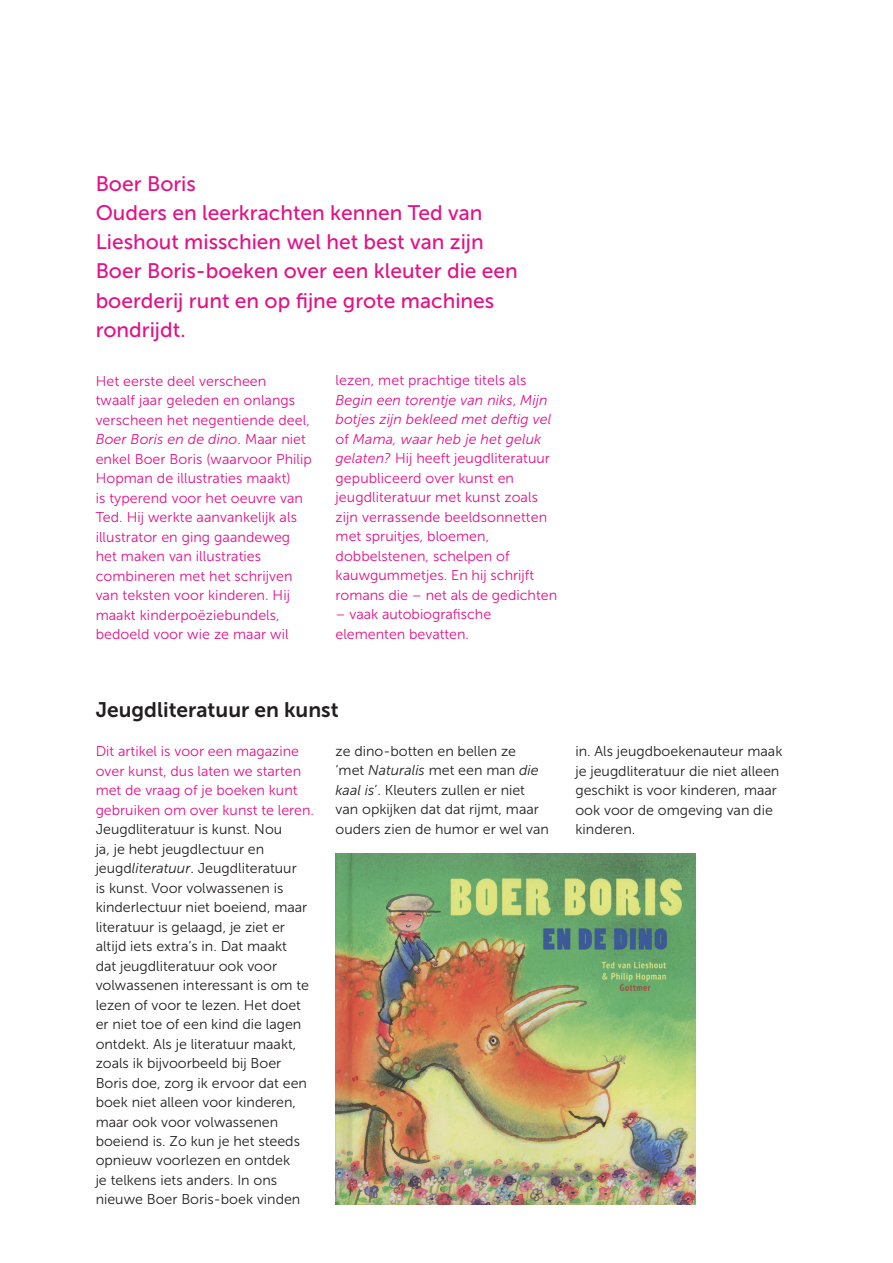
<style>
.page{position:relative;width:893px;height:1263px;background:#fff}
.page>*{position:absolute;margin:0;border:0;box-sizing:border-box;transform-origin:0 0}
.t1{font:21px/29.2px "Museo Sans 500";color:#e21286}
.t2{font:21px "Museo Sans 700";color:#231f20}
.t3{font:14.25px/19.5px "Museo Sans 300";letter-spacing:.005em;color:#e21286}
.t4{font:14.25px/19.5px "Museo Sans 300";color:#231f20}
.s1{font-style:italic}
</style>
<div class="page">
<img style="left:336px;top:854px;width:359px;height:350px">
<h1 class="t1" style="left:96px;top:169px;width:424px">Boer Boris<br>Ouders en leerkrachten kennen Ted van<br>Lieshout misschien wel het best van zijn<br>Boer Boris-boeken over een kleuter die een boerderij runt en op fijne grote machines rondrijdt.</h1>
<p class="t3" style="left:96px;top:371px;width:218px">Het eerste deel verscheen<br>twaalf jaar geleden en onlangs verscheen het negentiende deel,<br><span class="s1">Boer Boris en de dino</span>. Maar niet enkel Boer Boris (waarvoor Philip<br>Hopman de illustraties maakt)<br>is typerend voor het oeuvre van<br>Ted. Hij werkte aanvankelijk als illustrator en ging gaandeweg het maken van illustraties combineren met het schrijven van teksten voor kinderen. Hij maakt kinderpoëziebundels, bedoeld voor wie ze maar wil</p>
<p class="t3" style="left:336px;top:371px;width:223px">lezen, met prachtige titels als<br><span class="s1">Begin een torentje van niks</span>, <span class="s1">Mijn botjes zijn bekleed met deftig vel </span>of <span class="s1">Mama, waar heb je het geluk gelaten?</span> Hij heeft jeugdliteratuur gepubliceerd over kunst en jeugdliteratuur met kunst zoals zijn verrassende beeldsonnetten met spruitjes, bloemen, dobbelstenen, schelpen of kauwgummetjes. En hij schrijft romans die – net als de gedichten</p>
<p class="t3" style="left:336px;top:605px;width:157px">– vaak autobiografische elementen bevatten.</p>
<h1 class="t2" style="left:96px;top:698px;width:245px">Jeugdliteratuur en kunst</h1>
<p class="t3" style="left:96px;top:741px;width:220px">Dit artikel is voor een magazine over kunst, dus laten we starten met de vraag of je boeken kunt gebruiken om over kunst te leren.</p>
<p class="t4" style="left:96px;top:819px;width:215px">Jeugdliteratuur is kunst. Nou<br>ja, je hebt jeugdlectuur en jeugd<span class="s1">literatuur</span>. Jeugdliteratuur is kunst. Voor volwassenen is kinderlectuur niet boeiend, maar literatuur is gelaagd, je ziet er altijd iets extra’s in. Dat maakt dat jeugdliteratuur ook voor volwassenen interessant is om te lezen of voor te lezen. Het doet er niet toe of een kind die lagen ontdekt. Als je literatuur maakt, zoals ik bijvoorbeeld bij Boer<br>Boris doe, zorg ik ervoor dat een boek niet alleen voor kinderen, maar ook voor volwassenen boeiend is. Zo kun je het steeds opnieuw voorlezen en ontdek<br>je telkens iets anders. In ons nieuwe Boer Boris-boek vinden</p>
<p class="t4" style="left:336px;top:741px;width:215px">ze dino-botten en bellen ze<br>‘met <span class="s1">Naturalis</span> met een man <span class="s1">die kaal is</span>’. Kleuters zullen er niet van opkijken dat dat rijmt, maar ouders zien de humor er wel van</p>
<p class="t4" style="left:575px;top:741px;width:209px">in. Als jeugdboekenauteur maak je jeugdliteratuur die niet alleen geschikt is voor kinderen, maar ook voor de omgeving van die kinderen.</p>
</div>
